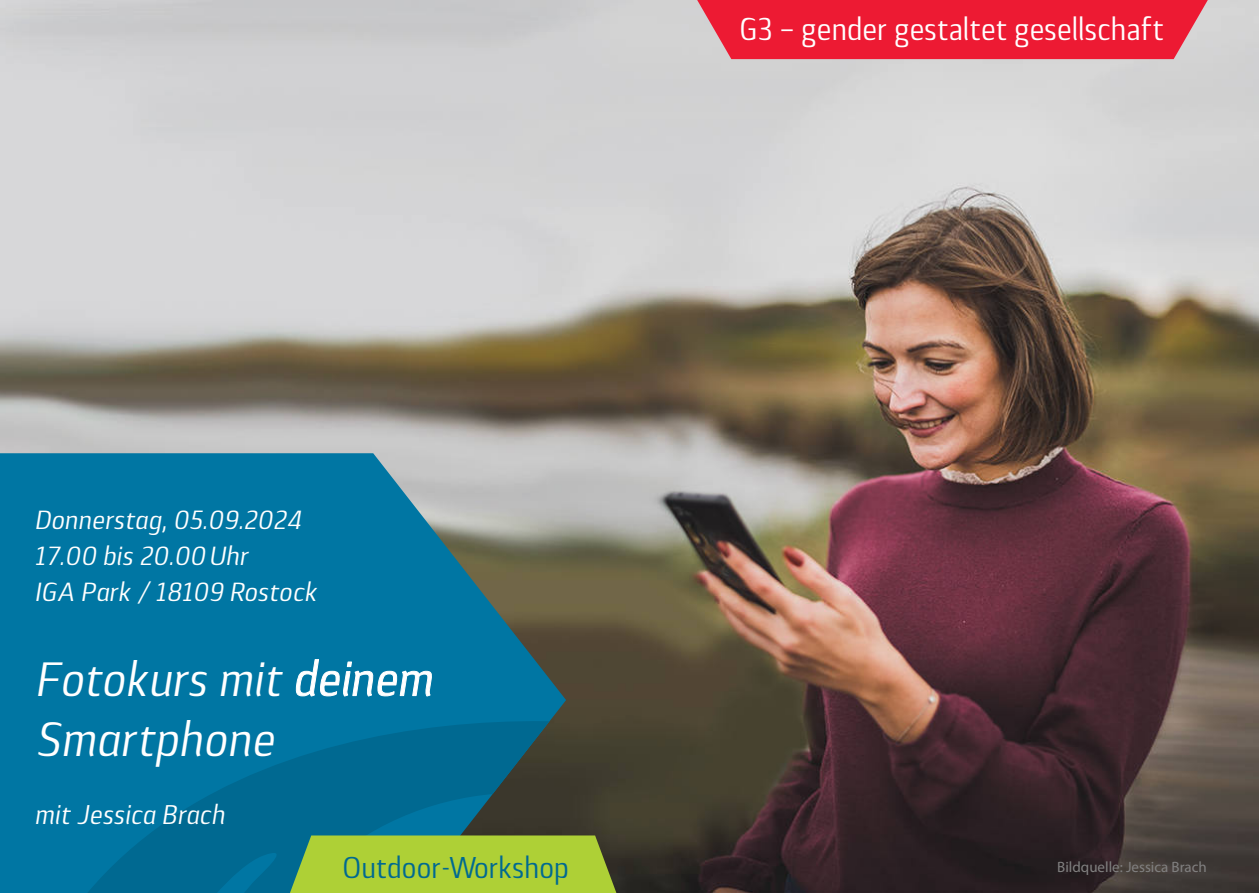
<style>
.page{position:relative;width:1259px;height:893px;background:#fff}
.page>*{position:absolute;margin:0;border:0;box-sizing:border-box;transform-origin:0 0}
.t1{font:italic condensed 48px/60px "Lytiga Pro";color:#fff}
.t2{font:condensed 31.5px "Lytiga Pro";letter-spacing:-.01em;color:#fff}
.t3{font:condensed 30px "Lytiga Pro";letter-spacing:-.01em;color:#006991}
.t4{font:italic condensed 27px "Lytiga Pro";color:#fff}
.t5{font:italic condensed 26.1px/36px "Lytiga Pro";color:#fff}
.t6{font:15px "Myriad Pro";color:#818080}
</style>
<div class="page">
<img style="left:0;top:0;width:1259px;height:893px">
<svg style="left:0;top:453px;width:566px;height:440px;background:#11759a"></svg>
<svg style="left:285px;top:835px;width:336px;height:58px;background:#9fc33a"></svg>
<svg style="left:694px;top:0;width:516px;height:59px;background:#eb283f"></svg>
<p class="t2" style="left:739px;top:16px;width:427px">G3 – gender gestaltet gesellschaft</p>
<p class="t5" style="left:35px;top:505px;width:284px">Donnerstag, 05.09.2024<br>17.00 bis 20.00Uhr<br>IGA Park / 18109 Rostock</p>
<h1 class="t1" style="left:35px;top:654px;width:398px">Fotokurs mit deinem<br>Smartphone</h1>
<p class="t4" style="left:35px;top:804px;width:192px">mit Jessica Brach</p>
<p class="t3" style="left:342px;top:855px;width:228px">Outdoor-Workshop</p>
<p class="t6" style="left:1057px;top:860px;width:151px">Bildquelle: Jessica Brach</p>
</div>
